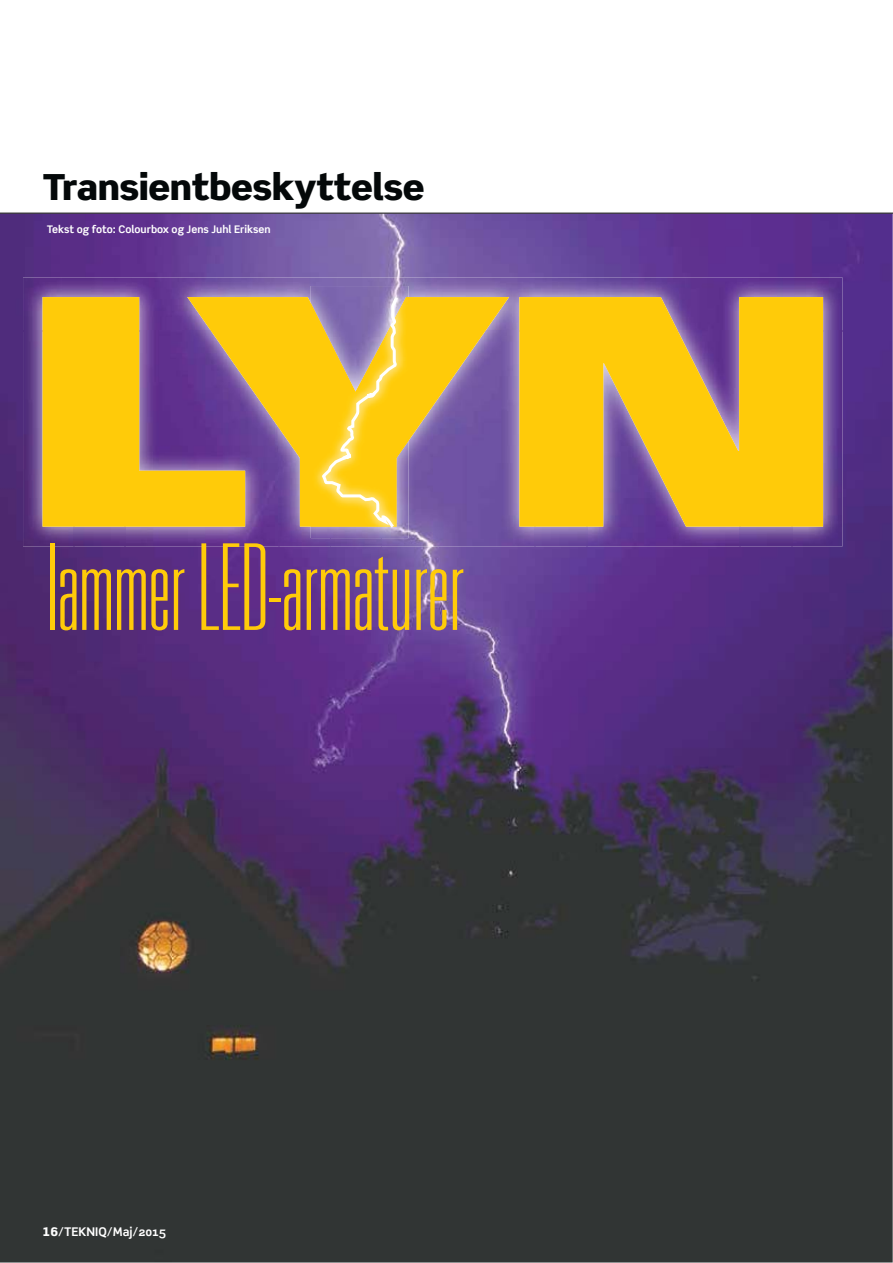
<style>
.page{position:relative;width:893px;height:1263px;background:#fff}
.page>*{position:absolute;margin:0;border:0;box-sizing:border-box;transform-origin:0 0}
.t1{font:100 ultra-condensed 120px "Univers LT";letter-spacing:-.005em;color:#ffcb09}
.t2{font:900 36px "Scene Pro";letter-spacing:-.01em;color:#040809}
.t3{font:700 12px "Scene";color:#fff}
.t4{font:700 10.5px "Scene";color:#fff}
.s1{font-family:"Scene Pro";font-weight:900}
</style>
<div class="page">
<img style="left:0;top:214px;width:893px;height:1049px">
<img style="left:23px;top:278px;width:819px;height:53px">
<img style="left:23px;top:331px;width:50px;height:215px">
<img style="left:126px;top:527px;width:153px;height:19px">
<img style="left:433px;top:527px;width:102px;height:19px">
<img style="left:587px;top:527px;width:153px;height:19px">
<img style="left:792px;top:331px;width:50px;height:215px">
<img style="left:279px;top:527px;width:51px;height:19px">
<img style="left:382px;top:527px;width:51px;height:19px">
<img style="left:73px;top:527px;width:53px;height:19px">
<img style="left:330px;top:538px;width:52px;height:8px">
<img style="left:535px;top:527px;width:52px;height:19px">
<img style="left:740px;top:527px;width:52px;height:19px">
<svg style="left:43px;top:297px;width:780px;height:230px;fill:#ffcb09"></svg>
<img style="left:311px;top:286px;width:97px;height:252px">
<img style="left:311px;top:297px;width:97px;height:230px">
<svg style="left:321px;top:294px;width:79px;height:237px"></svg>
<h2 class="t2" style="left:43px;top:167px;width:384px">Transientbeskyttelse</h2>
<p class="t4" style="left:47px;top:225px;width:225px">Tekst og foto: Colourbox og Jens Juhl Eriksen</p>
<h1 class="t1" style="left:47px;top:520px;width:419px">lammer LED-armaturer</h1>
<p class="t3" style="left:43px;top:1226px;width:125px"><span class="s1">16</span>/TEKNIQ/Maj/2015</p>
</div>
